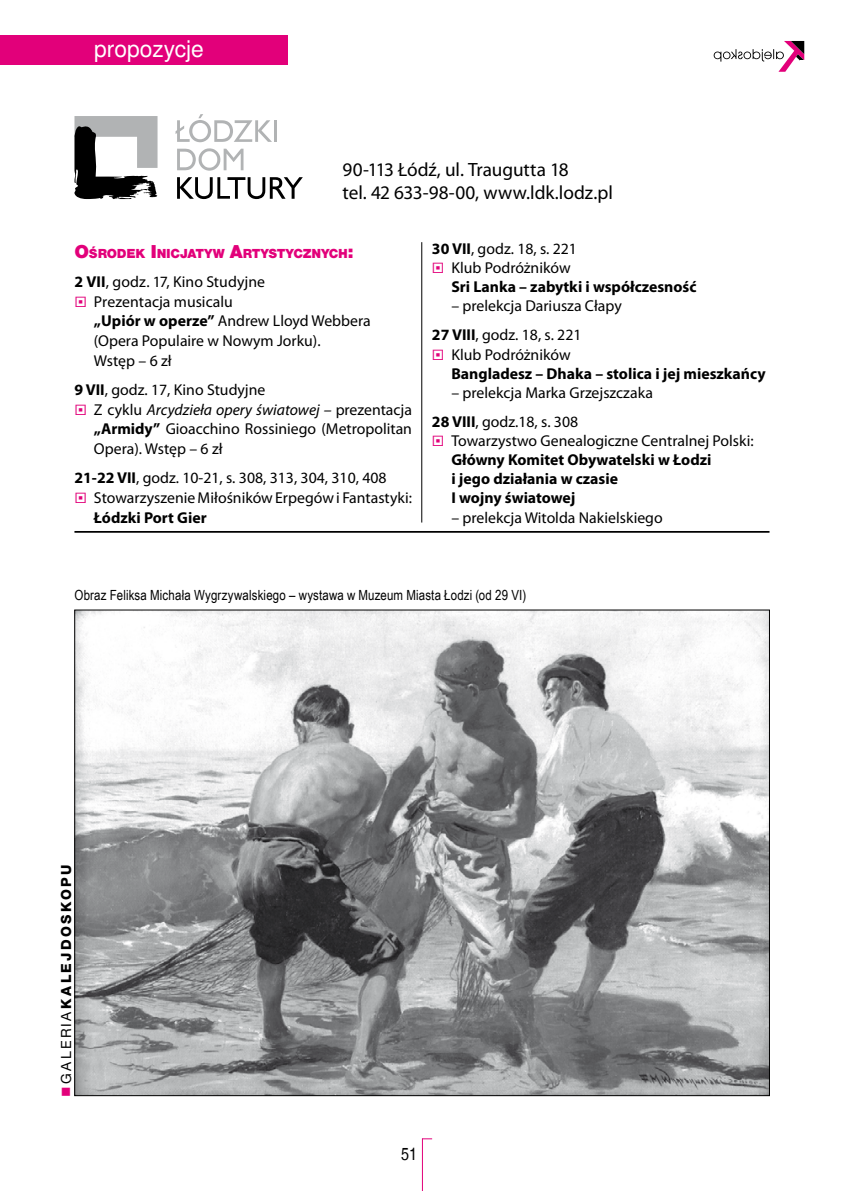
<style>
.page{position:relative;width:844px;height:1191px;background:#fff}
.page>*{position:absolute;margin:0;border:0;box-sizing:border-box;transform-origin:0 0}
.t1{font:22.75px "Nimbus San LCE";color:#fff}
.t2{font:19.25px/23.1px "Myriad Pro";letter-spacing:-.005em;color:#000}
.t3{font:17.5px "Nimbus San LCE Reg Con";color:#000}
.t4{font:15.75px/19.6px "Myriad Pro";color:#000}
.t5{font:700 15.75px/19.1px "Myriad Pro";color:#000}
.t6{font:14px "Arial Narrow";letter-spacing:.01em;color:#000}
.t7{font:800 14px "Helvetica Neue LT Pro";letter-spacing:.165em;color:#000}
.t8{font:900 13.47px "Nimbus San TCE";letter-spacing:-.015em;color:#e2007a}
.s1{font-size:19.25px}
.s2{font-weight:700}
.s3{color:#e2007a}
.s4{font-style:italic}
.s5{font-weight:400}
</style>
<div class="page">
<hr style="left:422px;top:1138px;width:1px;height:53px;background:#e2007a">
<svg style="left:713px;top:41px;width:91px;height:31px"></svg>
<svg style="left:74px;top:116px;width:83px;height:83px"></svg>
<svg style="left:177px;top:148px;width:66px;height:23px"></svg>
<svg style="left:175px;top:114px;width:97px;height:28px"></svg>
<hr style="left:274px;top:120px;width:3px;height:22px;background:#b1b3b4">
<svg style="left:177px;top:177px;width:126px;height:22px"></svg>
<div style="left:0;top:35px;width:288px;height:29px;background:#e2007a"></div>
<hr style="left:421px;top:242px;width:1px;height:280px;background:#000">
<hr style="left:74px;top:531px;width:695px;height:2px;background:#000">
<img style="left:76px;top:612px;width:691px;height:482px">
<h1 class="t1" style="left:94px;top:35px;width:111px">propozycje</h1>
<p class="t2" style="left:342px;top:158px;width:272px">90-113 Łódź, ul. Traugutta 18<br>tel. 42 633-98-00, www.ldk.lodz.pl</p>
<p class="t8" style="left:74px;top:245px;width:280px"><span class="s1">O</span>ŚRODEK <span class="s1">I</span>NICJATYW <span class="s1">A</span>RTYSTYCZNYCH<span class="s1">:</span></p>
<p class="t4" style="left:74px;top:272px;width:192px"><span class="s2">2 VII</span>, godz. 17, Kino Studyjne</p>
<p class="t4" style="left:94px;top:291px;width:278px;text-indent:-19px"><span class="s3">◻</span> Prezentacja musicalu<br><span class="s2">„Upiór w operze”</span> Andrew Lloyd Webbera (Opera Populaire w Nowym Jorku).<br>Wstęp – 6 zł</p>
<p class="t4" style="left:74px;top:380px;width:192px"><span class="s2">9 VII</span>, godz. 17, Kino Studyjne</p>
<p class="t4" style="left:94px;top:399px;width:319px;text-align:justify;text-indent:-19px"><span class="s3">◻</span> Z cyklu <span class="s4">Arcydzieła opery światowej –</span> prezentacja <span class="s2">„Armidy”</span> Gioacchino Rossiniego (Metropolitan Opera). Wstęp – 6 zł</p>
<p class="t4" style="left:74px;top:468px;width:313px"><span class="s2">21-22 VII</span>, godz. 10-21, s. 308, 313, 304, 310, 408</p>
<p class="t4" style="left:94px;top:487px;width:319px;text-indent:-19px"><span class="s3">◻</span> Stowarzyszenie Miłośników Erpegów i Fantastyki:<br><span class="s2">Łódzki Port Gier</span></p>
<p class="t4" style="left:432px;top:239px;width:147px"><span class="s2">30 VII</span>, godz. 18, s. 221</p>
<p class="t5" style="left:451px;top:258px;width:246px;text-indent:-19px"><span class="s3">◻</span> <span class="s5">Klub Podróżników<br></span>Sri Lanka – zabytki i współczesność</p>
<p class="t4" style="left:432px;top:291px;width:191px;line-height:29.1px;text-indent:19px">– prelekcja Dariusza Cłapy<br><span class="s2">27 VIII</span>, godz. 18, s. 221</p>
<p class="t5" style="left:451px;top:344px;width:316px;text-indent:-19px"><span class="s3">◻</span> <span class="s5">Klub Podróżników<br></span>Bangladesz – Dhaka – stolica i jej mieszkańcy</p>
<p class="t4" style="left:432px;top:378px;width:222px;line-height:29.1px;text-indent:19px">– prelekcja Marka Grzejszczaka<br><span class="s2">28 VIII</span>, godz.18, s. 308</p>
<p class="t5" style="left:451px;top:431px;width:304px;text-indent:-19px"><span class="s3">◻</span> <span class="s5">Towarzystwo Genealogiczne Centralnej Polski:<br></span>Główny Komitet Obywatelski w Łodzi<br>i jego działania w czasie<br>I wojny światowej</p>
<p class="t4" style="left:451px;top:507px;width:213px">– prelekcja Witolda Nakielskiego</p>
<p class="t6" style="left:74px;top:585px;width:453px">Obraz Feliksa Michała Wygrzywalskiego – wystawa w Muzeum Miasta Łodzi (od 29 VI)</p>
<p class="t7" style="left:58px;top:1097px;width:234px;rotate:-90deg"><span class="s3">■</span><span class="s5">GALERIA</span>KALEJDOSKOPU</p>
<p class="t3" style="left:401px;top:1143px;width:17px">51</p>
</div>
